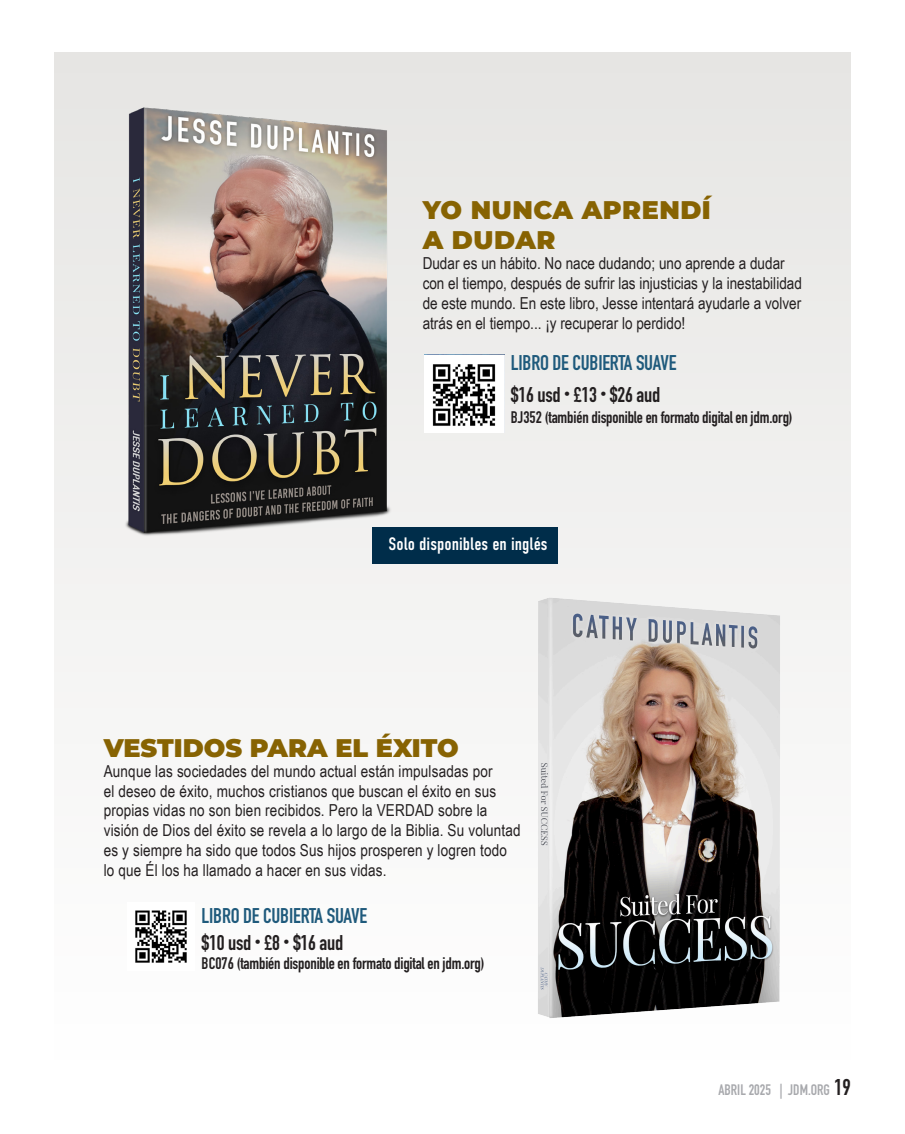
<style>
.page{position:relative;width:905px;height:1134px;background:#fff}
.page>*{position:absolute;margin:0;border:0;box-sizing:border-box;transform-origin:0 0}
.t1{font:900 25.5px/30.6px "Montserrat";letter-spacing:.02em;color:#876302}
.t2{font:900 25.5px "Montserrat";color:#876302}
.t3{font:700 21px "DIN Condensed";letter-spacing:-.01em;color:#1f5a7c}
.t4{font:700 21px "DIN Condensed";letter-spacing:-.01em;color:#231f20}
.t5{font:18px "DIN Condensed";color:#fff}
.t6{font:16.5px/19.8px "Arial Narrow";letter-spacing:.01em;color:#231f20}
.t7{font:700 16.5px "DIN Condensed";letter-spacing:-.01em;color:#231f20}
.t8{font:700 15px "DIN Condensed";color:#a8a9ad}
.s1{font-size:22.5px;color:#231f20}
</style>
<div class="page">
<div style="left:54px;top:52px;width:796px;height:1019px;background:linear-gradient(to bottom,#e6e5e3,#fff)"></div>
<img style="left:512px;top:588px;width:319px;height:450px">
<img style="left:127px;top:903px;width:68px;height:67px">
<img style="left:97px;top:63px;width:327px;height:504px">
<img style="left:424px;top:355px;width:80px;height:77px">
<div style="left:372px;top:527px;width:185px;height:37px;background:#002d4a"></div>
<p class="t1" style="left:422px;top:193px;width:290px">YO NUNCA APRENDÍ<br>A DUDAR</p>
<p class="t6" style="left:422px;top:253px;width:381px">Dudar es un hábito. No nace dudando; uno aprende a dudar con el tiempo, después de sufrir las injusticias y la inestabilidad de este mundo. En este libro, Jesse intentará ayudarle a volver atrás en el tiempo... ¡y recuperar lo perdido!</p>
<p class="t3" style="left:511px;top:349px;width:167px">LIBRO DE CUBIERTA SUAVE</p>
<p class="t4" style="left:511px;top:380px;width:151px">$16 usd <sup>•</sup> £13 <sup>•</sup> $26 aud</p>
<p class="t7" style="left:511px;top:406px;width:283px">BJ352 (también disponible en formato digital en jdm.org)</p>
<p class="t5" style="left:388px;top:534px;width:160px">Solo disponibles en inglés</p>
<p class="t2" style="left:104px;top:729px;width:357px">VESTIDOS PARA EL ÉXITO</p>
<p class="t6" style="left:104px;top:760px;width:418px">Aunque las sociedades del mundo actual están impulsadas por<br>el deseo de éxito, muchos cristianos que buscan el éxito en sus propias vidas no son bien recibidos. Pero la VERDAD sobre la visión de Dios del éxito se revela a lo largo de la Biblia. Su voluntad es y siempre ha sido que todos Sus hijos prosperen y logren todo lo que Él los ha llamado a hacer en sus vidas.</p>
<p class="t3" style="left:202px;top:901px;width:167px">LIBRO DE CUBIERTA SUAVE</p>
<p class="t4" style="left:202px;top:928px;width:143px">$10 usd <sup>•</sup> £8 <sup>•</sup> $16 aud</p>
<p class="t7" style="left:202px;top:952px;width:284px">BC076 (también disponible en formato digital en jdm.org)</p>
<p class="t8" style="left:718px;top:1079px;width:134px">ABRIL 2025 | JDM.ORG <span class="s1">19</span></p>
</div>
